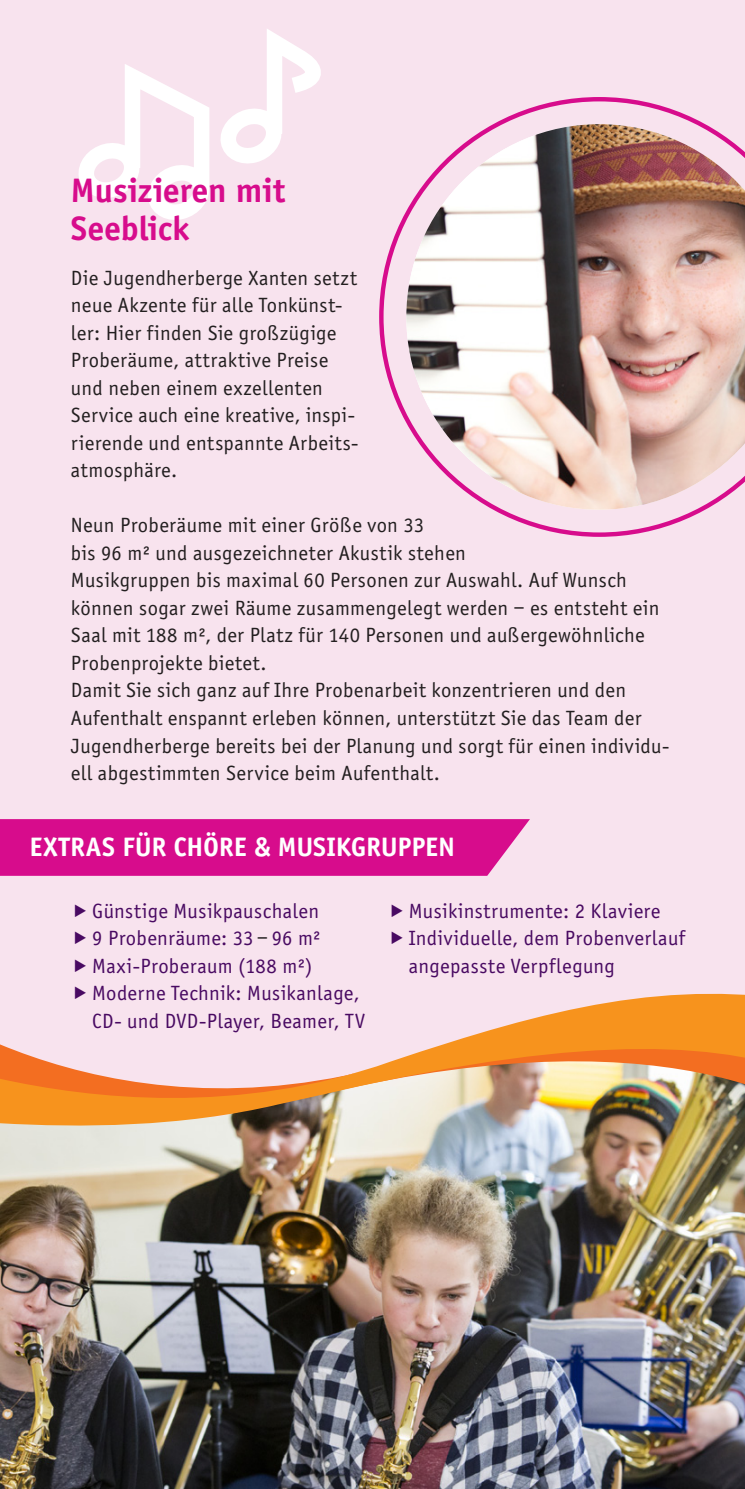
<style>
.page{position:relative;width:745px;height:1489px;background:#fff}
.page>*{position:absolute;margin:0;border:0;box-sizing:border-box;transform-origin:0 0}
.t1{font:700 35px/37.5px "Officina Sans EF";color:#d70c8c}
.t2{font:700 27.5px "Officina Sans EF";letter-spacing:.005em;color:#fff}
.t3{font:21.25px/27.5px "Officina Sans EF";letter-spacing:.015em;color:#231f20}
.t4{font:21.25px/27.5px "Officina Sans EF";letter-spacing:.015em;color:#490a62}
.s1{color:#231f20}
</style>
<div class="page">
<div style="left:0;top:0;width:744px;height:1488px;background:#f8e3ee"></div>
<img style="left:0;top:1127px;width:744px;height:361px">
<svg style="left:379px;top:97px;width:328px;height:440px"></svg>
<img style="left:406px;top:124px;width:338px;height:385px">
<svg style="left:322px;top:1127px;width:422px;height:4px"></svg>
<svg style="left:0;top:993px;width:744px;height:134px"></svg>
<svg style="left:78px;top:29px;width:243px;height:191px"></svg>
<div style="left:0;top:819px;width:529px;height:56px;background:#d70c8c"></div>
<svg style="left:75px;top:993px;width:11px;height:6px"></svg>
<h1 class="t1" style="left:71px;top:171px;width:216px">Musizieren mit<br>Seeblick</h1>
<p class="t3" style="left:71px;top:264px;width:289px">Die Jugendherberge Xanten setzt neue Akzente für alle Tonkünst&shy;ler: Hier finden Sie großzügige<br>Proberäume, attraktive Preise und neben einem exzellenten<br>Service auch eine kreative, inspi&shy;rierende und entspannte Arbeits&shy;atmosphäre.</p>
<p class="t3" style="left:71px;top:512px;width:599px">Neun Proberäume mit einer Größe von 33<br>bis 96 m² und ausgezeichneter Akustik stehen<br>Musikgruppen bis maximal 60 Personen zur Auswahl. Auf Wunsch können sogar zwei Räume zusammengelegt werden – es entsteht ein Saal mit 188 m², der Platz für 140 Personen und außergewöhnliche Probenprojekte bietet.<br>Damit Sie sich ganz auf Ihre Probenarbeit konzentrieren und den Aufenthalt enspannt erleben können, unterstützt Sie das Team der Jugendherberge bereits bei der Planung und sorgt für einen individu&shy;ell abgestimmten Service beim Aufenthalt.</p>
<p class="t2" style="left:29px;top:830px;width:426px">EXTRAS FÜR CHÖRE &amp; MUSIKGRUPPEN</p>
<p class="t4" style="left:92px;top:897px;width:274px">Günstige Musikpauschalen<br>9 Probenräume: 33 <span class="s1">–</span> 96 m²<br>Maxi-Proberaum (188 m²)<br>Moderne Technik: Musikanlage,<br>CD- und DVD-Player, Beamer, TV</p>
<p class="t4" style="left:408px;top:897px;width:277px">Musikinstrumente: 2 Klaviere<br>Individuelle, dem Probenverlauf angepasste Verpflegung</p>
</div>
